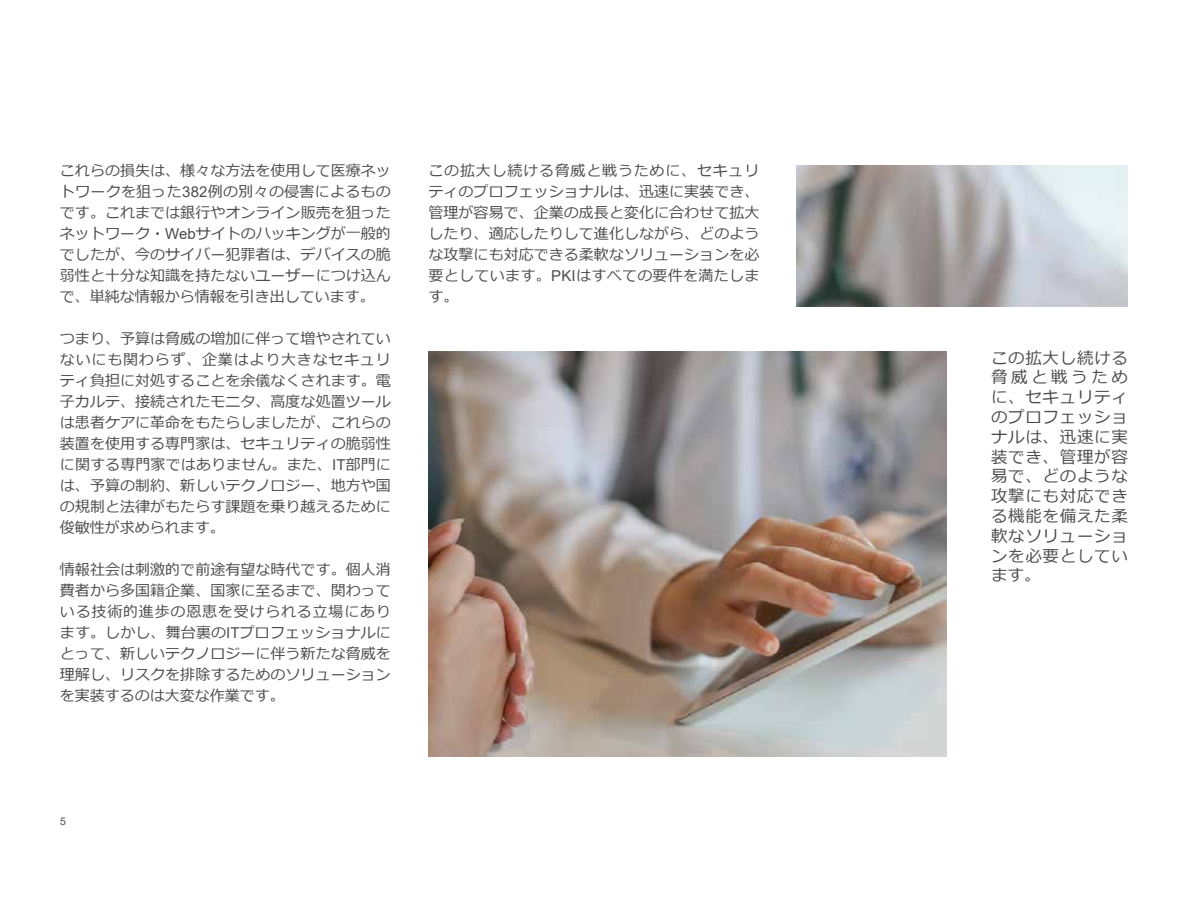
<style>
.page{position:relative;width:1188px;height:918px;background:#fff}
.page>*{position:absolute;margin:0;border:0;box-sizing:border-box;transform-origin:0 0}
.t1{font:16.5px/19.8px "Meiryo";letter-spacing:.045em;color:#4c4c4d;text-align:justify}
.t2{font:15px/21px "Meiryo";letter-spacing:.005em;color:#4c4c4d;text-align:justify}
.t3{font:10.5px "Arial";color:#4c4c4d}
.s1{font-family:"Arial"}
</style>
<div class="page">
<img style="left:428px;top:352px;width:518px;height:405px">
<img style="left:797px;top:165px;width:331px;height:142px">
<p class="t2" style="left:60px;top:161px;width:333px">これらの損失は、様々な方法を使用して医療ネットワークを狙った<span class="s1">382</span>例の別々の侵害によるものです。これまでは銀行やオンライン販売を狙ったネットワーク・<span class="s1">Web</span>サイトのハッキングが一般的でしたが、今のサイバー犯罪者は、デバイスの脆弱性と十分な知識を持たないユーザーにつけ込んで、単純な情報から情報を引き出しています。</p>
<p class="t2" style="left:60px;top:329px;width:333px">つまり、予算は脅威の増加に伴って増やされていないにも関わらず、企業はより大きなセキュリティ負担に対処することを余儀なくされます。電子カルテ、接続されたモニタ、高度な処置ツールは患者ケアに革命をもたらしましたが、これらの装置を使用する専門家は、セキュリティの脆弱性に関する専門家ではありません。また、<span class="s1">IT</span>部門には、予算の制約、新しいテクノロジー、地方や国の規制と法律がもたらす課題を乗り越えるために俊敏性が求められます。</p>
<p class="t2" style="left:60px;top:560px;width:333px">情報社会は刺激的で前途有望な時代です。個人消費者から多国籍企業、国家に至るまで、関わっている技術的進歩の恩恵を受けられる立場にあります。しかし、舞台裏の<span class="s1">IT</span>プロフェッショナルにとって、新しいテクノロジーに伴う新たな脅威を理解し、リスクを排除するためのソリューションを実装するのは大変な作業です。</p>
<p class="t2" style="left:429px;top:161px;width:333px">この拡大し続ける脅威と戦うために、セキュリティのプロフェッショナルは、迅速に実装でき、管理が容易で、企業の成長と変化に合わせて拡大したり、適応したりして進化しながら、どのような攻撃にも対応できる柔軟なソリューションを必要としています。<span class="s1">PKI</span>はすべての要件を満たします。</p>
<p class="t3" style="left:60px;top:814px;width:7px">5</p>
<p class="t1" style="left:991px;top:349px;width:138px">この拡大し続ける脅威と戦うために、セキュリティのプロフェッショナルは、迅速に実装でき、管理が容易で、どのような攻撃にも対応できる機能を備えた柔軟なソリューションを必要としています。</p>
</div>
